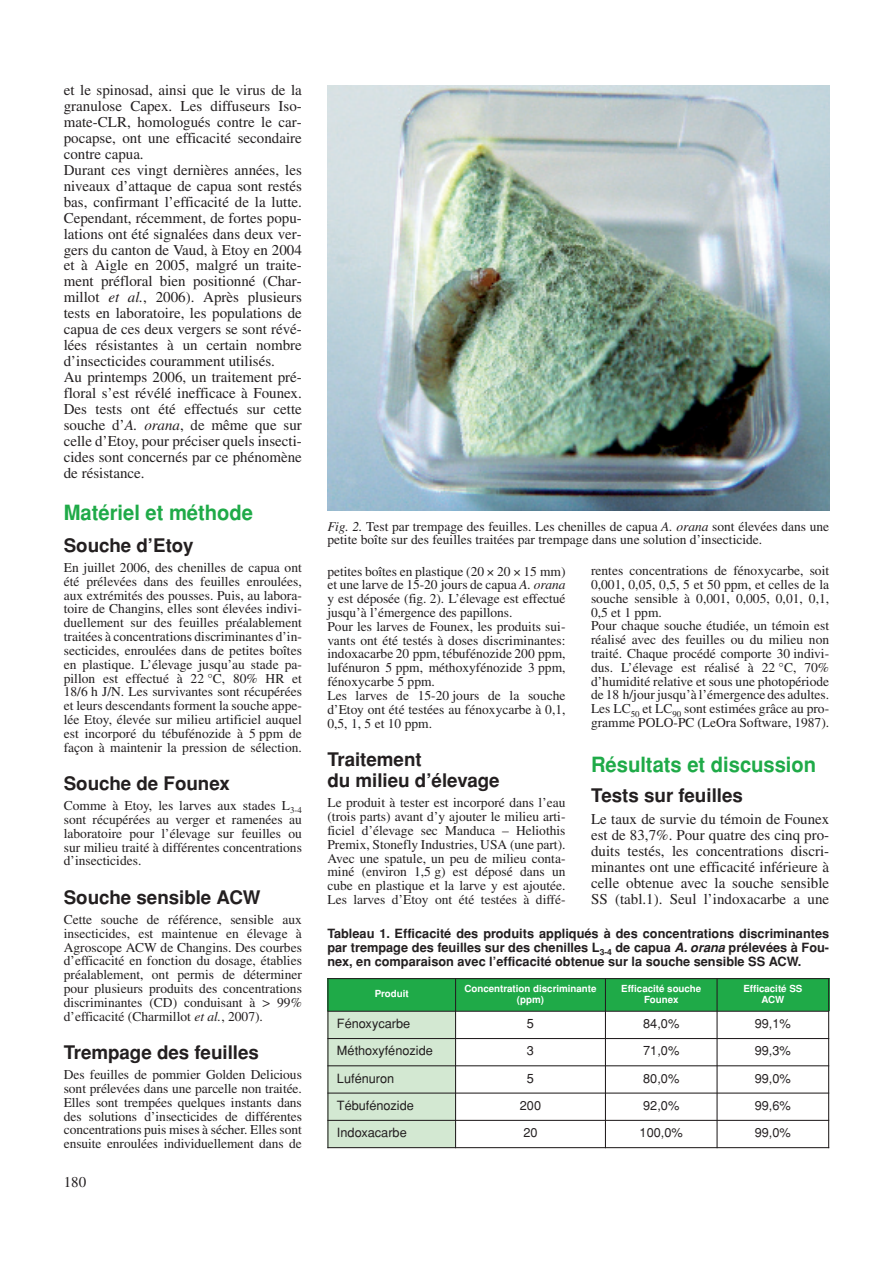
<style>
.page{position:relative;width:893px;height:1263px;background:#fff}
.page>*{position:absolute;margin:0;border:0;box-sizing:border-box;transform-origin:0 0}
.t1{font:700 21px "Helvetica";color:#1faa48;scale:.96 1}
.t2{font:700 18.75px/21.3px "Helvetica";color:#231f20}
.t3{font:15px/15.9px "Times";color:#231f20}
.t4{font:13.5px/13.8px "Times";color:#231f20;text-align:justify}
.t5{font:700 12.75px/13.8px "Helvetica";color:#231f20;text-align:justify}
.t6{font:12.75px "Helvetica";color:#231f20}
.t7{font:700 9.75px/10.6px "Helvetica";color:#fff;text-align:center}
.s1{font-style:italic}
</style>
<div class="page">
<div style="left:327px;top:978px;width:129px;height:33px;background:#1faa48"></div>
<div style="left:456px;top:978px;width:149px;height:33px;background:#1faa48"></div>
<div style="left:605px;top:978px;width:112px;height:33px;background:#1faa48"></div>
<div style="left:717px;top:978px;width:112px;height:33px;background:#1faa48"></div>
<div style="left:327px;top:1011px;width:129px;height:27px;background:#d3e8d2"></div>
<div style="left:327px;top:1038px;width:129px;height:28px;background:#d3e8d2"></div>
<div style="left:327px;top:1066px;width:129px;height:27px;background:#d3e8d2"></div>
<div style="left:327px;top:1093px;width:129px;height:27px;background:#d3e8d2"></div>
<div style="left:327px;top:1120px;width:129px;height:28px;background:#d3e8d2"></div>
<hr style="left:327px;top:978px;width:1px;height:170px;background:#231f20">
<hr style="left:455px;top:978px;width:1px;height:170px;background:#231f20">
<hr style="left:605px;top:978px;width:1px;height:170px;background:#231f20">
<hr style="left:716px;top:978px;width:2px;height:170px;background:#231f20">
<hr style="left:828px;top:978px;width:1px;height:170px;background:#231f20">
<hr style="left:327px;top:978px;width:502px;height:1px;background:#231f20">
<hr style="left:327px;top:1011px;width:502px;height:1px;background:#231f20">
<hr style="left:327px;top:1038px;width:502px;height:1px;background:#231f20">
<hr style="left:327px;top:1065px;width:502px;height:1px;background:#231f20">
<hr style="left:327px;top:1092px;width:502px;height:1px;background:#231f20">
<hr style="left:327px;top:1120px;width:502px;height:1px;background:#231f20">
<hr style="left:327px;top:1147px;width:502px;height:1px;background:#231f20">
<img style="left:327px;top:85px;width:502px;height:425px">
<p class="t3" style="left:64px;top:84px;width:240px">et le spinosad, ainsi que le virus de la granulose Capex. Les diffuseurs Iso&shy;mate-CLR, homologués contre le car&shy;pocapse, ont une efficacité secondaire contre capua.<br>Durant ces vingt dernières années, les niveaux d’attaque de capua sont restés bas, confirmant l’efficacité de la lutte.<br>Cependant, récemment, de fortes popu&shy;lations ont été signalées dans deux ver&shy;gers du canton de Vaud, à Etoy en 2004 et à Aigle en 2005, malgré un traite&shy;ment préfloral bien positionné (Char&shy;millot <span class="s1">et al.</span>, 2006). Après plusieurs tests en laboratoire, les populations de capua de ces deux vergers se sont révé&shy;lées résistantes à un certain nombre d’insecticides couramment utilisés.<br>Au printemps 2006, un traitement pré&shy;floral s’est révélé inefficace à Founex.<br>Des tests ont été effectués sur cette souche d’<span class="s1">A. orana</span>, de même que sur celle d’Etoy, pour préciser quels insecti&shy;cides sont concernés par ce phénomène de résistance.</p>
<h1 class="t1" style="left:64px;top:501px;width:199px">Matériel et méthode</h1>
<h2 class="t2" style="left:64px;top:535px;width:131px">Souche d’Etoy</h2>
<p class="t4" style="left:64px;top:562px;width:240px">En juillet 2006, des chenilles de capua ont été prélevées dans des feuilles enroulées, aux extrémités des pousses. Puis, au labora&shy;toire de Changins, elles sont élevées indivi&shy;duellement sur des feuilles préalablement traitées à concentrations discriminantes d’in&shy;secticides, enroulées dans de petites boîtes en plastique. L’élevage jusqu’au stade pa&shy;pillon est effectué à 22 °C, 80% HR et 18/6 h J/N. Les survivantes sont récupérées et leurs descendants forment la souche appe&shy;lée Etoy, élevée sur milieu artificiel auquel est incorporé du tébufénozide à 5 ppm de façon à maintenir la pression de sélection.</p>
<h2 class="t2" style="left:64px;top:773px;width:168px">Souche de Founex</h2>
<p class="t4" style="left:64px;top:800px;width:240px">Comme à Etoy, les larves aux stades L<sub>3-4 </sub>sont récupérées au verger et ramenées au laboratoire pour l’élevage sur feuilles ou sur milieu traité à différentes concentrations d’insecticides.</p>
<h2 class="t2" style="left:64px;top:886px;width:198px">Souche sensible ACW</h2>
<p class="t4" style="left:64px;top:914px;width:240px">Cette souche de référence, sensible aux insecticides, est maintenue en élevage à Agroscope ACW de Changins. Des courbes d’efficacité en fonction du dosage, établies préalablement, ont permis de déterminer pour plusieurs produits des concentrations discriminantes (CD) conduisant à &gt; 99% d’efficacité (Charmillot <span class="s1">et al.</span>, 2007).</p>
<h2 class="t2" style="left:64px;top:1042px;width:197px">Trempage des feuilles</h2>
<p class="t4" style="left:64px;top:1069px;width:240px">Des feuilles de pommier Golden Delicious sont prélevées dans une parcelle non traitée.<br>Elles sont trempées quelques instants dans des solutions d’insecticides de différentes concentrations puis mises à sécher. Elles sont ensuite enroulées individuellement dans de</p>
<p class="t3" style="left:64px;top:1175px;width:24px">180</p>
<p class="t4" style="left:327px;top:520px;width:503px"><span class="s1">Fig. 2.</span> Test par trempage des feuilles. Les chenilles de capua <span class="s1">A. orana</span> sont élevées dans une petite boîte sur des feuilles traitées par trempage dans une solution d’insecticide.</p>
<p class="t4" style="left:591px;top:565px;width:240px;text-align:left">rentes concentrations de fénoxycarbe, soit 0,001, 0,05, 0,5, 5 et 50 ppm, et celles de la souche sensible à 0,001, 0,005, 0,01, 0,1, 0,5 et 1 ppm.<br>Pour chaque souche étudiée, un témoin est réalisé avec des feuilles ou du milieu non traité. Chaque procédé comporte 30 indivi&shy;dus. L’élevage est réalisé à 22 °C, 70% d’humidité relative et sous une photopériode de 18 h/jourjusqu’à l’émergence des adultes.<br>Les LC<sub>50</sub> et LC<sub>90</sub> sont estimées grâce au pro&shy;gramme POLO-PC (LeOra Software, 1987).</p>
<h1 class="t1" style="left:591px;top:753px;width:236px">Résultats et discussion</h1>
<h2 class="t2" style="left:591px;top:785px;width:153px">Tests sur feuilles</h2>
<p class="t3" style="left:591px;top:813px;width:240px;text-align:justify">Le taux de survie du témoin de Founex est de 83,7%. Pour quatre des cinq pro&shy;duits testés, les concentrations discri&shy;minantes ont une efficacité inférieure à celle obtenue avec la souche sensible SS (tabl.1). Seul l’indoxacarbe a une</p>
<p class="t5" style="left:327px;top:927px;width:503px">Tableau 1. Efficacité des produits appliqués à des concentrations discriminantes par trempage des feuilles sur des chenilles L<sub>3-4</sub> de capua <span class="s1">A. orana</span> prélevées à Fou&shy;nex, en comparaison avec l’efficacité obtenue sur la souche sensible SS ACW.</p>
<p class="t7" style="left:375px;top:989px;width:35px">Produit</p>
<p class="t7" style="left:464px;top:983px;width:134px">Concentration discriminante (ppm)</p>
<p class="t7" style="left:621px;top:983px;width:82px">Efficacité souche<br>Founex</p>
<p class="t7" style="left:743px;top:983px;width:61px">Efficacité SS<br>ACW</p>
<p class="t6" style="left:337px;top:1016px;width:75px">Fénoxycarbe</p>
<p class="t6" style="left:527px;top:1016px;width:9px">5</p>
<p class="t6" style="left:643px;top:1016px;width:38px">84,0%</p>
<p class="t6" style="left:755px;top:1016px;width:38px">99,1%</p>
<p class="t6" style="left:337px;top:1043px;width:97px">Méthoxyfénozide</p>
<p class="t6" style="left:527px;top:1043px;width:9px">3</p>
<p class="t6" style="left:643px;top:1043px;width:38px">71,0%</p>
<p class="t6" style="left:755px;top:1043px;width:38px">99,3%</p>
<p class="t6" style="left:337px;top:1071px;width:59px">Lufénuron</p>
<p class="t6" style="left:527px;top:1071px;width:9px">5</p>
<p class="t6" style="left:643px;top:1071px;width:38px">80,0%</p>
<p class="t6" style="left:755px;top:1071px;width:38px">99,0%</p>
<p class="t6" style="left:337px;top:1098px;width:78px">Tébufénozide</p>
<p class="t6" style="left:520px;top:1098px;width:23px">200</p>
<p class="t6" style="left:643px;top:1098px;width:38px">92,0%</p>
<p class="t6" style="left:755px;top:1098px;width:38px">99,6%</p>
<p class="t6" style="left:337px;top:1125px;width:71px">Indoxacarbe</p>
<p class="t6" style="left:523px;top:1125px;width:16px">20</p>
<p class="t6" style="left:640px;top:1125px;width:45px">100,0%</p>
<p class="t6" style="left:755px;top:1125px;width:38px">99,0%</p>
<p class="t4" style="left:327px;top:565px;width:240px;text-align:left">petites boîtes en plastique (20 20 15 mm) et une larve de 15-20 jours de capua <span class="s1">A. orana </span>y est déposée (fig. 2). L’élevage est effectué jusqu’à l’émergence des papillons.<br>Pour les larves de Founex, les produits sui&shy;vants ont été testés à doses discriminantes: indoxacarbe 20 ppm, tébufénozide 200 ppm, lufénuron 5 ppm, méthoxyfénozide 3 ppm, fénoxycarbe 5 ppm.<br>Les larves de 15-20 jours de la souche d’Etoy ont été testées au fénoxycarbe à 0,1, 0,5, 1, 5 et 10 ppm.</p>
<h2 class="t2" style="left:327px;top:749px;width:174px">Traitement<br>du milieu d’élevage</h2>
<p class="t4" style="left:327px;top:797px;width:240px">Le produit à tester est incorporé dans l’eau (trois parts) avant d’y ajouter le milieu arti&shy;ficiel d’élevage sec Manduca – Heliothis Premix, Stonefly Industries, USA (une part).<br>Avec une spatule, un peu de milieu conta&shy;miné (environ 1,5 g) est déposé dans un cube en plastique et la larve y est ajoutée.<br>Les larves d’Etoy ont été testées à diffé-</p>
</div>
